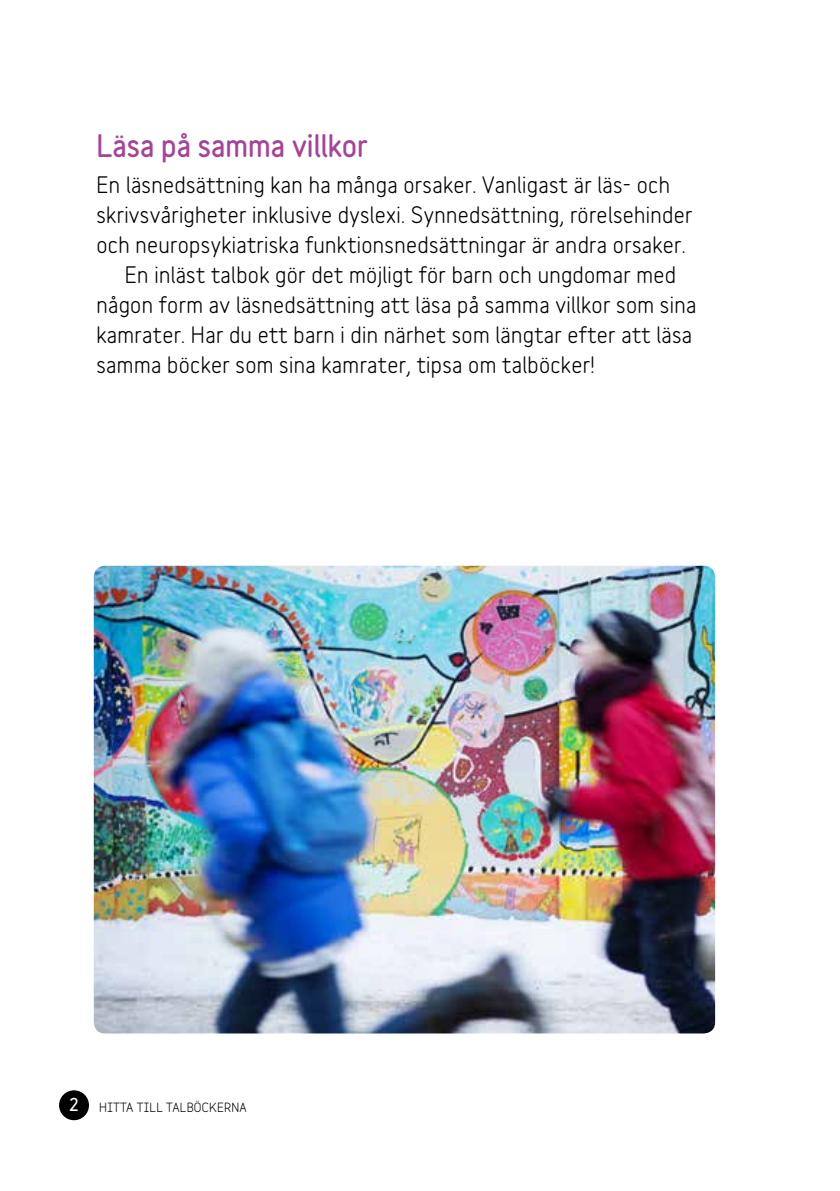
<style>
.page{position:relative;width:840px;height:1191px;background:#fff}
.page>*{position:absolute;margin:0;border:0;box-sizing:border-box;transform-origin:0 0}
.Mellanrubrik_1{font:900 28px "Variable";color:#a54399}
.Bröd_indrag{font:700 21.4px/30px "Variable";letter-spacing:.015em;color:#000}
.Bröd{font:700 21.4px/30px "Variable";letter-spacing:.015em;color:#000}
.Rubrik_1{font:900 16px "Variable";color:#fff}
.t1{font:700 12px "Variable";letter-spacing:.02em;color:#000}
</style>
<div class="page">
<div style="left:59px;top:1090px;width:30px;height:30px;background:#000;border-radius:50%"></div>
<img style="left:94px;top:566px;width:620px;height:467px">
<h2 class="Mellanrubrik_1" style="left:96px;top:124px;width:272px">Läsa på samma villkor</h2>
<p class="Bröd" style="left:96px;top:167px;width:597px">En läsnedsättning kan ha många orsaker. Vanligast är läs- och skrivsvårigheter inklusive dyslexi. Synnedsättning, rörelsehinder och neuropsykiatriska funktionsnedsättningar är andra orsaker.</p>
<p class="Bröd_indrag" style="left:96px;top:257px;width:601px;text-indent:28px">En inläst talbok gör det möjligt för barn och ungdomar med någon form av läsnedsättning att läsa på samma villkor som sina kamrater. Har du ett barn i din närhet som längtar efter att läsa samma böcker som sina kamrater, tipsa om talböcker!</p>
<p class="Rubrik_1" style="left:69px;top:1092px;width:11px">2</p>
<p class="t1" style="left:99px;top:1097px;width:149px">HITTA TILL TALBÖCKERNA</p>
</div>
